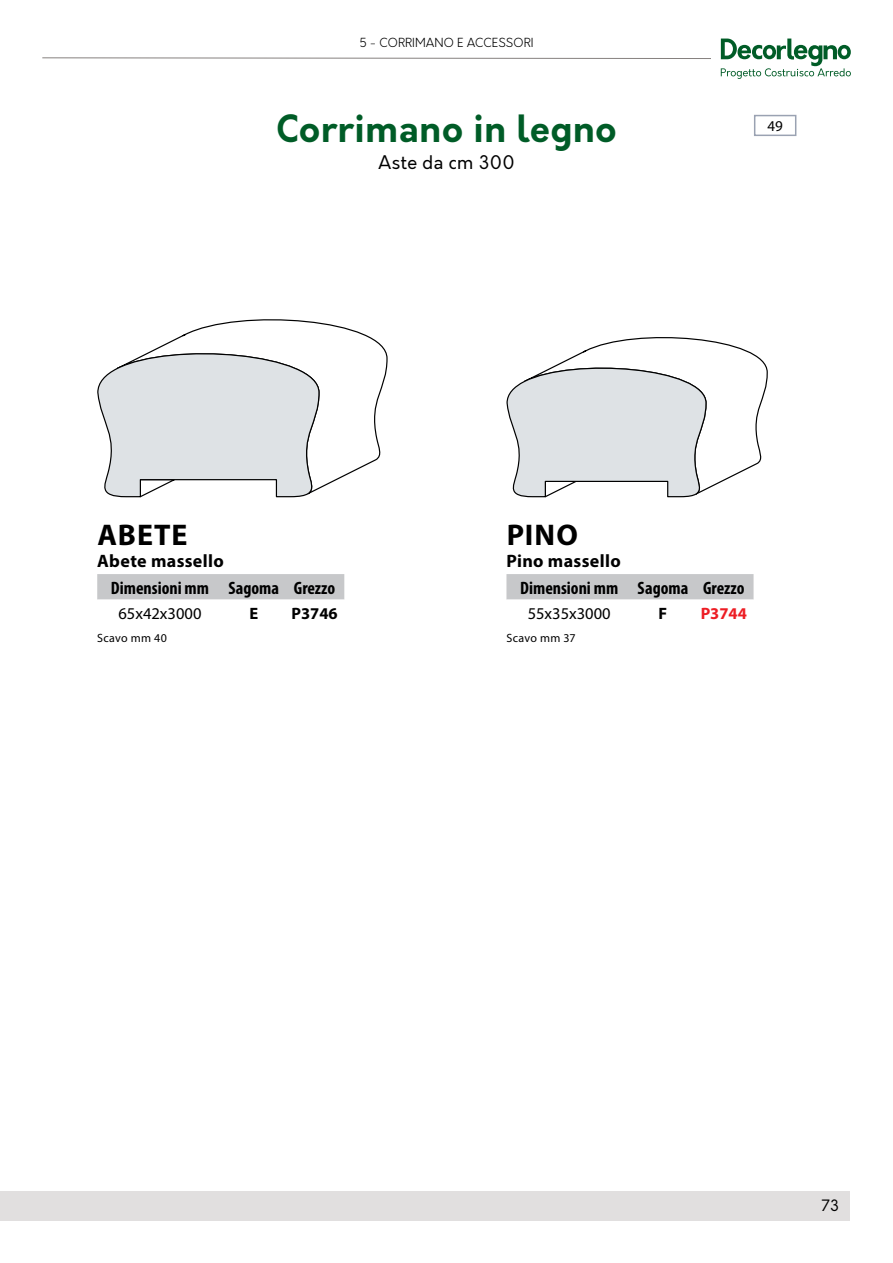
<style>
.page{position:relative;width:893px;height:1263px;background:#fff}
.page>*{position:absolute;margin:0;border:0;box-sizing:border-box;transform-origin:0 0}
.t1{font:700 36px "Orkney";letter-spacing:.02em;color:#005c27}
.t2{font:700 30px "Myriad Pro";letter-spacing:.035em;color:#000}
.t3{font:700 condensed 18px "Myriad Pro";color:#000}
.t4{font:700 18px "Myriad Pro";letter-spacing:.02em;color:#000}
.t5{font:18px "Orkney";letter-spacing:.02em;color:#000}
.t6{font:16.5px "Myriad Pro";color:#000}
.t7{font:700 16.5px "Myriad Pro";color:#000}
.t8{font:700 16.5px "Myriad Pro";color:#ed1d24}
.t9{font:15px "Orkney";color:#000}
.t10{font:15px "Myriad Pro";color:#000}
.t11{font:300 12px "Orkney";letter-spacing:.01em;color:#000}
.t12{font:12px "Myriad Pro";letter-spacing:.025em;color:#000}
</style>
<div class="page">
<div style="left:0;top:1191px;width:850px;height:29px;background:#e1dfdf"></div>
<svg style="left:42px;top:39px;width:809px;height:40px"></svg>
<div style="left:754px;top:115px;width:42px;height:21px;border:2px solid #9aa2b2"></div>
<svg style="left:173px;top:319px;width:215px;height:170px"></svg>
<svg style="left:97px;top:340px;width:223px;height:158px"></svg>
<svg style="left:576px;top:337px;width:192px;height:153px"></svg>
<svg style="left:506px;top:355px;width:201px;height:143px"></svg>
<div style="left:97px;top:574px;width:247px;height:26px;background:#c7c8ca"></div>
<div style="left:506px;top:574px;width:247px;height:26px;background:#c7c8ca"></div>
<p class="t11" style="left:359px;top:35px;width:176px">5 - CORRIMANO E ACCESSORI</p>
<h1 class="t1" style="left:276px;top:105px;width:342px">Corrimano in legno</h1>
<p class="t5" style="left:378px;top:151px;width:138px">Aste da cm 300</p>
<p class="t10" style="left:767px;top:117px;width:17px">49</p>
<h2 class="t2" style="left:98px;top:516px;width:92px">ABETE</h2>
<h2 class="t2" style="left:507px;top:516px;width:73px">PINO</h2>
<p class="t4" style="left:97px;top:549px;width:128px">Abete massello</p>
<p class="t4" style="left:506px;top:549px;width:116px">Pino massello</p>
<p class="t3" style="left:111px;top:576px;width:226px">Dimensioni mm Sagoma Grezzo</p>
<p class="t6" style="left:118px;top:603px;width:84px">65x42x3000</p>
<p class="t7" style="left:249px;top:602px;width:10px">E</p>
<p class="t7" style="left:291px;top:602px;width:48px">P3746</p>
<p class="t3" style="left:520px;top:576px;width:226px">Dimensioni mm Sagoma Grezzo</p>
<p class="t6" style="left:528px;top:603px;width:84px">55x35x3000</p>
<p class="t7" style="left:659px;top:602px;width:10px">F</p>
<p class="t8" style="left:701px;top:602px;width:48px">P3744</p>
<p class="t12" style="left:97px;top:630px;width:71px">Scavo mm 40</p>
<p class="t12" style="left:506px;top:630px;width:71px">Scavo mm 37</p>
<p class="t9" style="left:821px;top:1196px;width:19px">73</p>
</div>
